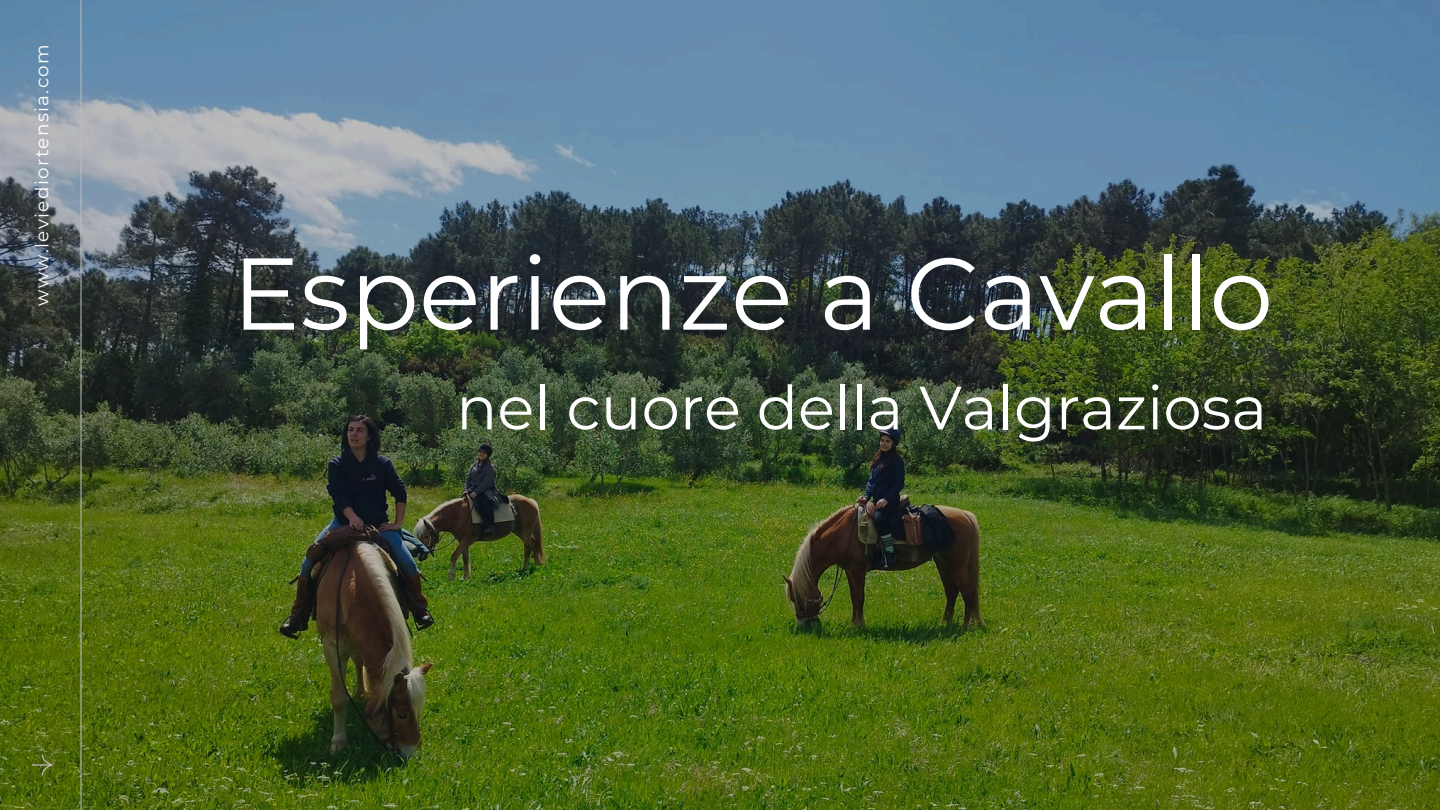
<style>
.page{position:relative;width:1440px;height:810px;background:#fff}
.page>*{position:absolute;margin:0;border:0;box-sizing:border-box;transform-origin:0 0}
.t1{font:101.8px "Montserrat";color:#fff}
.t2{font:60.8px "Montserrat";color:#fff}
.t3{font:18.4px "Montserrat";letter-spacing:.07em;color:#fff}
</style>
<div class="page">
<img style="left:0;top:0;width:1440px;height:810px">
<p class="t3" style="left:31px;top:306px;width:263px;rotate:-90deg">www.leviediortensia.com</p>
<p class="t1" style="left:232px;top:231px;width:1043px">Esperienze a Cavallo</p>
<p class="t2" style="left:456px;top:371px;width:812px">nel cuore della Valgraziosa</p>
</div>
